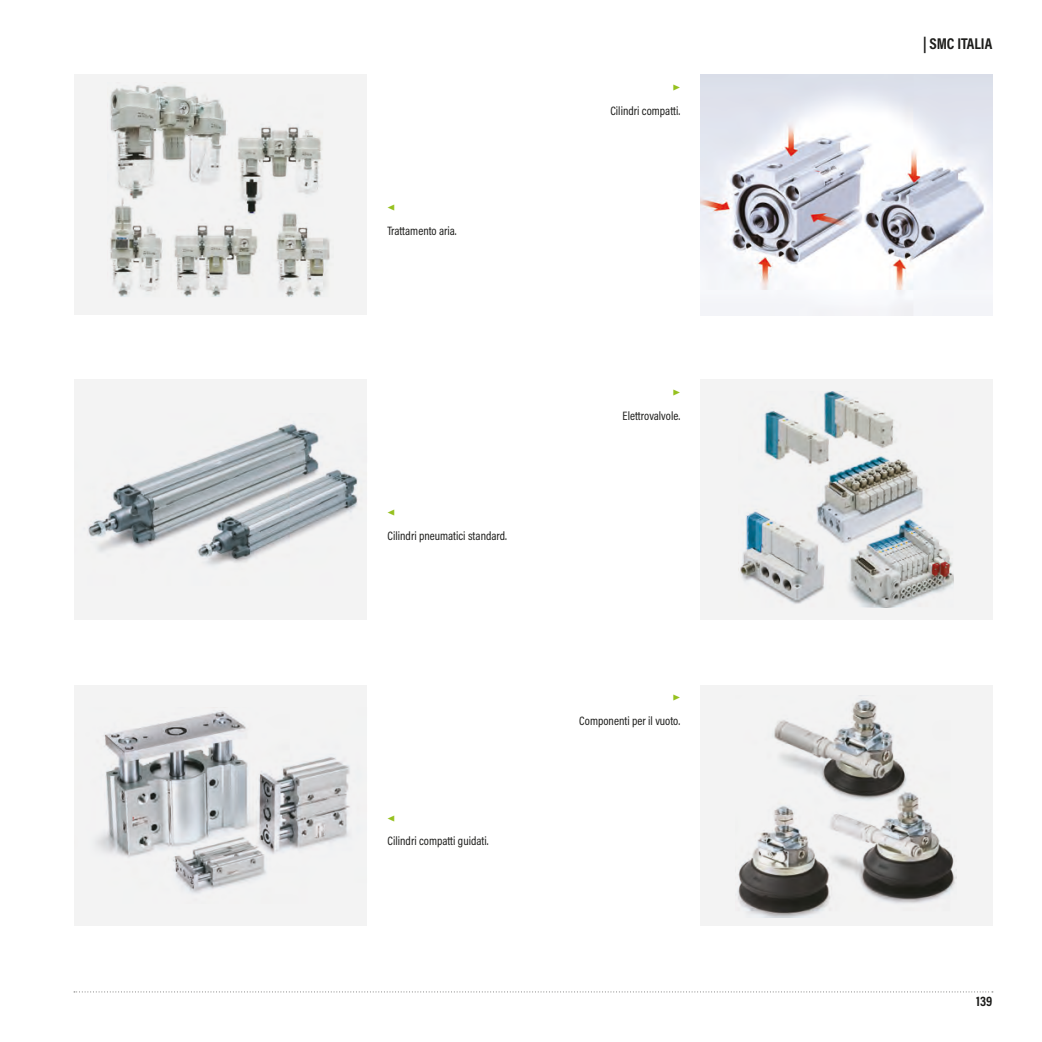
<style>
.page{position:relative;width:1042px;height:1042px;background:#fff}
.page>*{position:absolute;margin:0;border:0;box-sizing:border-box;transform-origin:0 0}
.nome_azienda{font:700 15.75px "Acumin Pro Cond";color:#1d1d1b}
.t1{font:700 14px "Acumin Pro Cond";color:#1d1d1b}
.DIDA_2B_-_SX{font:12.25px "Acumin Pro Cond";color:#1d1d1b}
.DIDA_2B_-_DX{font:12.25px "Acumin Pro Cond";color:#1d1d1b}
.DIDA_2B_-_DX-2{font:700 12.25px "Acumin Pro Cond";color:#96c11f}
.DIDA_2B_-_SX-2{font:700 12.25px "Acumin Pro Cond";color:#96c11f}
</style>
<div class="page">
<svg style="left:74px;top:991px;width:919px;height:1px"></svg>
<div style="left:74px;top:74px;width:293px;height:241px;background:#f3f3f3"></div>
<img style="left:110px;top:85px;width:220px;height:212px">
<div style="left:74px;top:685px;width:293px;height:240px;background:#f3f3f3"></div>
<img style="left:96px;top:710px;width:254px;height:183px">
<div style="left:74px;top:379px;width:293px;height:241px;background:#f3f3f3"></div>
<img style="left:88px;top:423px;width:270px;height:142px">
<div style="left:699px;top:685px;width:293px;height:240px;background:#f3f3f3"></div>
<img style="left:737px;top:699px;width:220px;height:218px">
<div style="left:699px;top:379px;width:293px;height:241px;background:#f3f3f3"></div>
<img style="left:738px;top:392px;width:216px;height:216px">
<img style="left:700px;top:74px;width:293px;height:241px">
<p class="DIDA_2B_-_SX-2" style="left:387px;top:199px;width:9px">◀</p>
<p class="DIDA_2B_-_SX" style="left:387px;top:223px;width:71px">Trattamento aria.</p>
<p class="DIDA_2B_-_SX-2" style="left:387px;top:504px;width:9px">◀</p>
<p class="DIDA_2B_-_SX" style="left:387px;top:528px;width:121px">Cilindri pneumatici standard.</p>
<p class="DIDA_2B_-_SX-2" style="left:387px;top:809px;width:9px">◀</p>
<p class="DIDA_2B_-_SX" style="left:387px;top:833px;width:103px">Cilindri compatti guidati.</p>
<p class="DIDA_2B_-_DX-2" style="left:673px;top:79px;width:9px">▶</p>
<p class="DIDA_2B_-_DX" style="left:610px;top:103px;width:71px">Cilindri compatti.</p>
<p class="DIDA_2B_-_DX-2" style="left:673px;top:384px;width:9px">▶</p>
<p class="DIDA_2B_-_DX" style="left:623px;top:408px;width:59px">Elettrovalvole.</p>
<p class="DIDA_2B_-_DX-2" style="left:673px;top:689px;width:9px">▶</p>
<p class="DIDA_2B_-_DX" style="left:579px;top:713px;width:102px">Componenti per il vuoto.</p>
<p class="nome_azienda" style="left:923px;top:33px;width:71px">| SMC ITALIA</p>
<p class="t1" style="left:976px;top:991px;width:18px">139</p>
</div>
